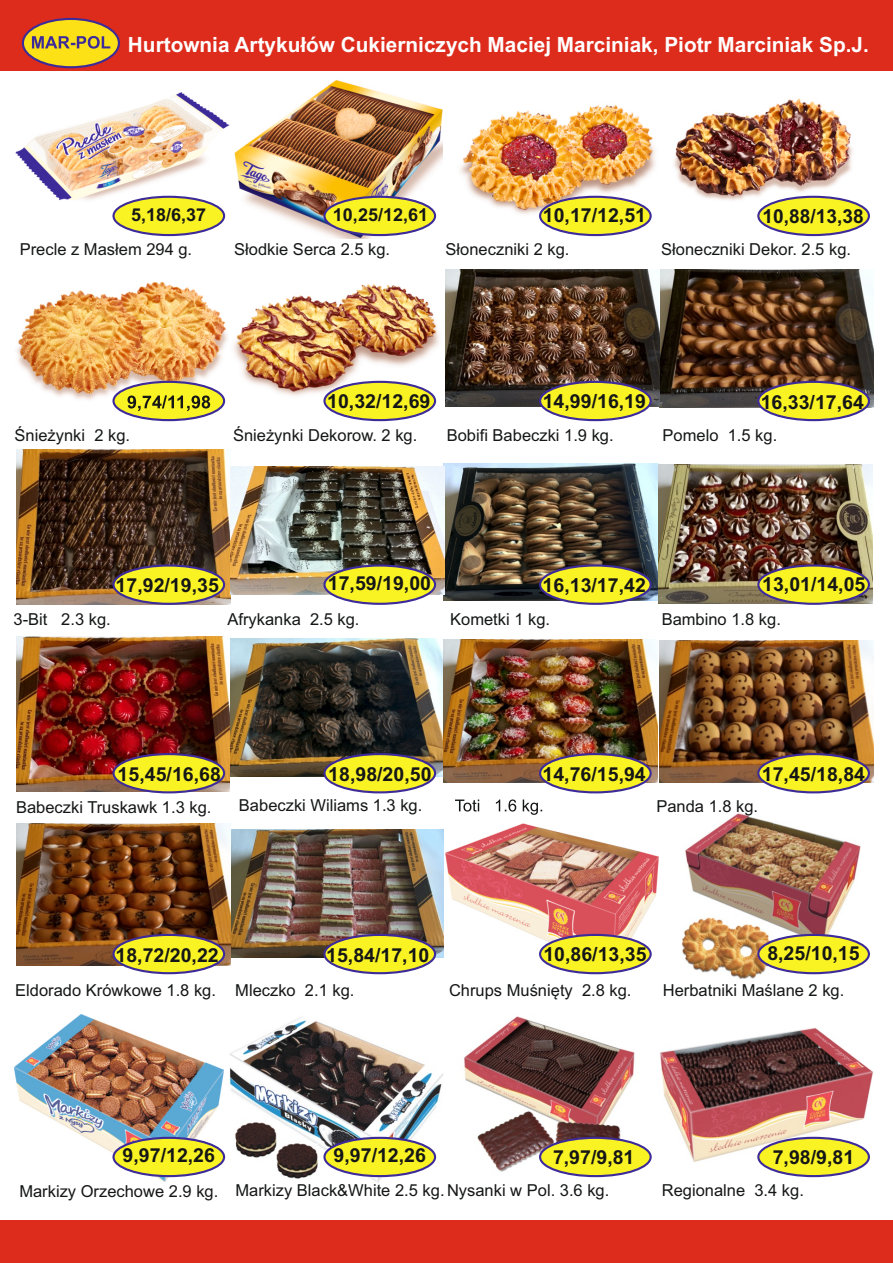
<style>
.page{position:relative;width:893px;height:1263px;background:#fff}
.page>*{position:absolute;margin:0;border:0;box-sizing:border-box;transform-origin:0 0}
.t1{font:700 21px "Arial";color:#fff}
.t2{font:700 19.35px "Arial";color:#151616}
.t3{font:700 17.7px "Arial";color:#151616}
.t4{font:16.5px "Arial";color:#151616}
</style>
<div class="page">
<img style="left:444px;top:464px;width:214px;height:136px">
<img style="left:230px;top:638px;width:213px;height:138px">
<img style="left:230px;top:829px;width:214px;height:128px">
<img style="left:660px;top:1028px;width:213px;height:134px">
<img style="left:464px;top:1016px;width:185px;height:162px">
<img style="left:230px;top:1017px;width:213px;height:165px">
<img style="left:15px;top:1014px;width:209px;height:168px">
<img style="left:682px;top:813px;width:179px;height:166px">
<img style="left:445px;top:823px;width:214px;height:149px">
<img style="left:16px;top:823px;width:214px;height:142px">
<img style="left:659px;top:640px;width:215px;height:143px">
<img style="left:443px;top:640px;width:214px;height:142px">
<img style="left:16px;top:636px;width:213px;height:156px">
<img style="left:17px;top:450px;width:213px;height:155px">
<img style="left:230px;top:466px;width:215px;height:129px">
<img style="left:659px;top:464px;width:213px;height:139px">
<img style="left:445px;top:269px;width:429px;height:139px">
<img style="left:16px;top:282px;width:212px;height:119px">
<img style="left:233px;top:285px;width:207px;height:113px">
<img style="left:460px;top:105px;width:196px;height:109px">
<img style="left:674px;top:98px;width:182px;height:106px">
<img style="left:234px;top:80px;width:208px;height:158px">
<img style="left:16px;top:92px;width:214px;height:110px">
<div style="left:0;top:1220px;width:893px;height:43px;background:#dd2b1c"></div>
<div style="left:0;top:0;width:893px;height:71px;background:#dd2b1c"></div>
<div style="left:22px;top:18px;width:98px;height:50px;background:#fbe116;border:2px solid #3c2b99;border-radius:50%"></div>
<svg style="left:32px;top:36px;width:78px;height:13px"></svg>
<div style="left:323px;top:196px;width:113px;height:40px;background:#faf323;border:2px solid #3c2b99;border-radius:50%"></div>
<div style="left:112px;top:196px;width:113px;height:40px;background:#faf323;border:2px solid #3c2b99;border-radius:50%"></div>
<div style="left:539px;top:196px;width:113px;height:40px;background:#faf323;border:2px solid #3c2b99;border-radius:50%"></div>
<div style="left:757px;top:381px;width:113px;height:40px;background:#faf323;border:2px solid #3c2b99;border-radius:50%"></div>
<div style="left:539px;top:381px;width:113px;height:40px;background:#faf323;border:2px solid #3c2b99;border-radius:50%"></div>
<div style="left:323px;top:381px;width:113px;height:40px;background:#faf323;border:2px solid #3c2b99;border-radius:50%"></div>
<svg style="left:112px;top:381px;width:113px;height:40px;background:#d1c73e"></svg>
<svg style="left:127px;top:395px;width:83px;height:16px"></svg>
<div style="left:112px;top:564px;width:113px;height:41px;background:#faf323;border:2px solid #3c2b99;border-radius:50%"></div>
<div style="left:323px;top:564px;width:113px;height:41px;background:#faf323;border:2px solid #3c2b99;border-radius:50%"></div>
<div style="left:539px;top:564px;width:113px;height:41px;background:#faf323;border:2px solid #3c2b99;border-radius:50%"></div>
<div style="left:757px;top:564px;width:113px;height:41px;background:#faf323;border:2px solid #3c2b99;border-radius:50%"></div>
<div style="left:757px;top:753px;width:113px;height:40px;background:#faf323;border:2px solid #3c2b99;border-radius:50%"></div>
<div style="left:539px;top:753px;width:113px;height:40px;background:#faf323;border:2px solid #3c2b99;border-radius:50%"></div>
<div style="left:323px;top:753px;width:113px;height:40px;background:#faf323;border:2px solid #3c2b99;border-radius:50%"></div>
<div style="left:112px;top:753px;width:113px;height:40px;background:#faf323;border:2px solid #3c2b99;border-radius:50%"></div>
<div style="left:112px;top:934px;width:113px;height:40px;background:#faf323;border:2px solid #3c2b99;border-radius:50%"></div>
<div style="left:323px;top:934px;width:113px;height:40px;background:#faf323;border:2px solid #3c2b99;border-radius:50%"></div>
<div style="left:539px;top:934px;width:113px;height:40px;background:#faf323;border:2px solid #3c2b99;border-radius:50%"></div>
<div style="left:757px;top:934px;width:113px;height:40px;background:#faf323;border:2px solid #3c2b99;border-radius:50%"></div>
<div style="left:757px;top:1137px;width:113px;height:40px;background:#faf323;border:2px solid #3c2b99;border-radius:50%"></div>
<div style="left:539px;top:1137px;width:113px;height:40px;background:#faf323;border:2px solid #3c2b99;border-radius:50%"></div>
<div style="left:323px;top:1137px;width:113px;height:40px;background:#faf323;border:2px solid #3c2b99;border-radius:50%"></div>
<div style="left:112px;top:1137px;width:113px;height:40px;background:#faf323;border:2px solid #3c2b99;border-radius:50%"></div>
<svg style="left:455px;top:799px;width:87px;height:16px"></svg>
<div style="left:757px;top:196px;width:113px;height:40px;background:#faf323;border:2px solid #3c2b99;border-radius:50%"></div>
<p class="t1" style="left:128px;top:36px;width:742px">Hurtownia Artykułów Cukierniczych Maciej Marciniak, Piotr Marciniak Sp.J.</p>
<p class="t3" style="left:131px;top:208px;width:77px">5,18/6,37</p>
<p class="t3" style="left:333px;top:208px;width:97px">10,25/12,61</p>
<p class="t2" style="left:543px;top:208px;width:105px">10,17/12,51</p>
<p class="t2" style="left:763px;top:209px;width:103px">10,88/13,38</p>
<p class="t4" style="left:20px;top:243px;width:174px">Precle z Masłem 294 g.</p>
<p class="t4" style="left:234px;top:243px;width:157px">Słodkie Serca 2.5 kg.</p>
<p class="t4" style="left:446px;top:243px;width:125px">Słoneczniki 2 kg.</p>
<p class="t4" style="left:661px;top:243px;width:191px">Słoneczniki Dekor. 2.5 kg.</p>
<p class="t2" style="left:327px;top:394px;width:105px">10,32/12,69</p>
<p class="t2" style="left:543px;top:394px;width:105px">14,99/16,19</p>
<p class="t2" style="left:761px;top:394px;width:105px">16,33/17,64</p>
<p class="t4" style="left:15px;top:429px;width:117px">Śnieżynki 2 kg.</p>
<p class="t4" style="left:233px;top:429px;width:186px">Śnieżynki Dekorow. 2 kg.</p>
<p class="t4" style="left:447px;top:429px;width:168px">Bobifi Babeczki 1.9 kg.</p>
<p class="t4" style="left:663px;top:429px;width:116px">Pomelo 1.5 kg.</p>
<p class="t2" style="left:116px;top:577px;width:105px">17,92/19,35</p>
<p class="t2" style="left:328px;top:576px;width:105px">17,59/19,00</p>
<p class="t2" style="left:543px;top:578px;width:105px">16,13/17,42</p>
<p class="t2" style="left:762px;top:577px;width:105px">13,01/14,05</p>
<p class="t4" style="left:14px;top:613px;width:99px">3-Bit 2.3 kg.</p>
<p class="t4" style="left:227px;top:613px;width:134px">Afrykanka 2.5 kg.</p>
<p class="t4" style="left:450px;top:613px;width:101px">Kometki 1 kg.</p>
<p class="t4" style="left:662px;top:613px;width:121px">Bambino 1.8 kg.</p>
<p class="t2" style="left:118px;top:767px;width:105px">15,45/16,68</p>
<p class="t2" style="left:328px;top:767px;width:105px">18,98/20,50</p>
<p class="t2" style="left:543px;top:767px;width:105px">14,76/15,94</p>
<p class="t2" style="left:762px;top:767px;width:105px">17,45/18,84</p>
<p class="t4" style="left:16px;top:801px;width:197px">Babeczki Truskawk 1.3 kg.</p>
<p class="t4" style="left:239px;top:799px;width:185px">Babeczki Wiliams 1.3 kg.</p>
<p class="t4" style="left:656px;top:800px;width:103px">Panda 1.8 kg.</p>
<p class="t2" style="left:116px;top:947px;width:105px">18,72/20,22</p>
<p class="t2" style="left:326px;top:947px;width:105px">15,84/17,10</p>
<p class="t2" style="left:543px;top:947px;width:105px">10,86/13,35</p>
<p class="t2" style="left:767px;top:945px;width:94px">8,25/10,15</p>
<p class="t4" style="left:15px;top:984px;width:202px">Eldorado Krówkowe 1.8 kg.</p>
<p class="t4" style="left:235px;top:984px;width:121px">Mleczko 2.1 kg.</p>
<p class="t4" style="left:449px;top:984px;width:184px">Chrups Muśnięty 2.8 kg.</p>
<p class="t4" style="left:663px;top:984px;width:183px">Herbatniki Maślane 2 kg.</p>
<p class="t2" style="left:123px;top:1148px;width:94px">9,97/12,26</p>
<p class="t2" style="left:334px;top:1148px;width:94px">9,97/12,26</p>
<p class="t2" style="left:553px;top:1149px;width:83px">7,97/9,81</p>
<p class="t2" style="left:773px;top:1149px;width:83px">7,98/9,81</p>
<p class="t4" style="left:19px;top:1184px;width:591px">Markizy Orzechowe 2.9 kg. Markizy Black&amp;White 2.5 kg. Nysanki w Pol. 3.6 kg.</p>
<p class="t4" style="left:662px;top:1184px;width:144px">Regionalne 3.4 kg.</p>
</div>
